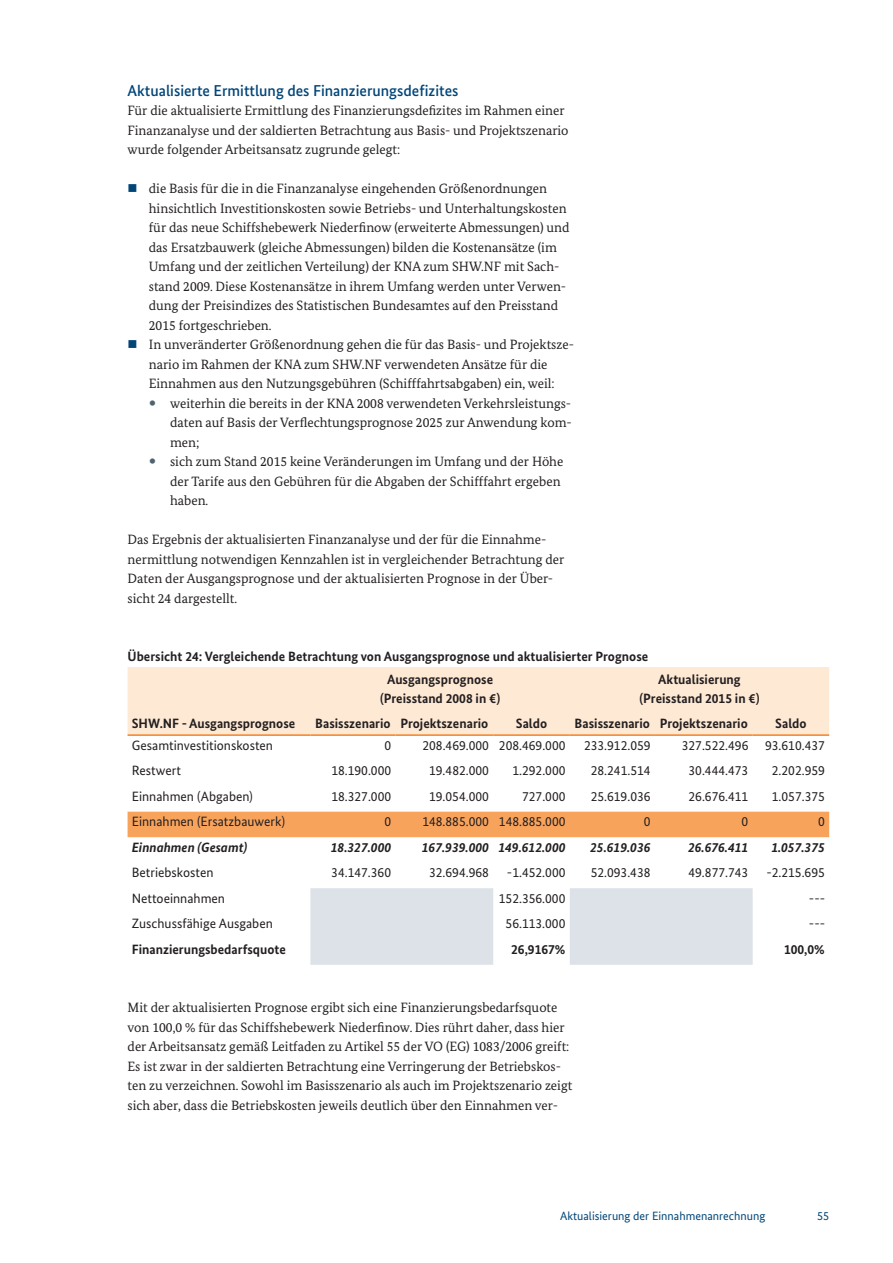
<style>
.page{position:relative;width:893px;height:1263px;background:#fff}
.page>*{position:absolute;margin:0;border:0;box-sizing:border-box;transform-origin:0 0}
.t1{font:500 15.75px "Bundes Sans";color:#004578}
.t2{font:13.5px/19.5px "Bundes Serif";color:#231f20}
.t3{font:13.5px "Bundes Sans";color:#231f20}
.t4{font:700 13.5px/23px "Bundes Sans";color:#231f20}
.t5{font:italic 700 13.5px "Bundes Sans";color:#231f20}
.t6{font:12px "Bundes Sans";color:#004578}
</style>
<div class="page">
<div style="left:128px;top:667px;width:701px;height:67px;background:#fee9d5"></div>
<div style="left:128px;top:812px;width:701px;height:25px;background:#f8a35c"></div>
<svg style="left:310px;top:888px;width:443px;height:77px"></svg>
<hr style="left:128px;top:734px;width:182px;height:2px;background:#f58220">
<hr style="left:310px;top:734px;width:85px;height:2px;background:#f58220">
<hr style="left:395px;top:734px;width:98px;height:2px;background:#f58220">
<hr style="left:493px;top:734px;width:77px;height:2px;background:#f58220">
<hr style="left:570px;top:734px;width:85px;height:2px;background:#f58220">
<hr style="left:655px;top:734px;width:98px;height:2px;background:#f58220">
<hr style="left:753px;top:734px;width:76px;height:2px;background:#f58220">
<p class="t1" style="left:128px;top:81px;width:332px">Aktualisierte Ermittlung des Finanzierungsdefizites</p>
<p class="t2" style="left:128px;top:101px;width:442px">Für die aktualisierte Ermittlung des Finanzierungsdefizites im Rahmen einer<br>Finanzanalyse und der saldierten Betrachtung aus Basis- und Projektszenario wurde folgender Arbeitsansatz zugrunde gelegt:</p>
<p class="t2" style="left:149px;top:179px;width:427px">die Basis für die in die Finanzanalyse eingehenden Größenordnungen hinsichtlich Investitionskosten sowie Betriebs- und Unterhaltungskosten für das neue Schiffshebewerk Niederfinow (erweiterte Abmessungen) und das Ersatzbauwerk (gleiche Abmessungen) bilden die Kostenansätze (im Umfang und der zeitlichen Verteilung) der KNA zum SHW.NF mit Sach&shy;stand 2009. Diese Kostenansätze in ihrem Umfang werden unter Verwen&shy;dung der Preisindizes des Statistischen Bundesamtes auf den Preisstand 2015 fortgeschrieben.<br>In unveränderter Größenordnung gehen die für das Basis- und Projektsze&shy;nario im Rahmen der KNA zum SHW.NF verwendeten Ansätze für die Einnahmen aus den Nutzungsgebühren (Schifffahrtsabgaben) ein, weil:</p>
<p class="t2" style="left:170px;top:393px;width:403px">weiterhin die bereits in der KNA 2008 verwendeten Verkehrsleistungs&shy;daten auf Basis der Verflechtungsprognose 2025 zur Anwendung kom&shy;men;<br>sich zum Stand 2015 keine Veränderungen im Umfang und der Höhe der Tarife aus den Gebühren für die Abgaben der Schifffahrt ergeben haben.</p>
<p class="t2" style="left:128px;top:530px;width:438px">Das Ergebnis der aktualisierten Finanzanalyse und der für die Einnahme&shy;nermittlung notwendigen Kennzahlen ist in vergleichender Betrachtung der Daten der Ausgangsprognose und der aktualisierten Prognose in der Über&shy;sicht 24 dargestellt.</p>
<p class="t4" style="left:387px;top:645px;width:263px;text-indent:-259px">Übersicht 24: Vergleichende Betrachtung von Ausgangsprognose und aktualisierter Prognose<br>Ausgangsprognose</p>
<p class="t4" style="left:380px;top:687px;width:122px">(Preisstand 2008 in €)</p>
<p class="t4" style="left:639px;top:669px;width:122px;line-height:19.5px;text-align:center">Aktualisierung (Preisstand 2015 in €)</p>
<p class="t4" style="left:132px;top:711px;width:165px">SHW.NF - Ausgangsprognose</p>
<p class="t4" style="left:315px;top:711px;width:175px">Basisszenario Projektszenario</p>
<p class="t4" style="left:516px;top:711px;width:33px">Saldo</p>
<p class="t4" style="left:575px;top:711px;width:175px">Basisszenario Projektszenario</p>
<p class="t4" style="left:775px;top:711px;width:33px">Saldo</p>
<p class="t3" style="left:132px;top:737px;width:143px">Gesamtinvestitionskosten</p>
<p class="t3" style="left:384px;top:737px;width:8px">0</p>
<p class="t3" style="left:422px;top:737px;width:145px">208.469.000 208.469.000</p>
<p class="t3" style="left:584px;top:737px;width:68px">233.912.059</p>
<p class="t3" style="left:682px;top:737px;width:145px">327.522.496 93.610.437</p>
<p class="t3" style="left:132px;top:762px;width:51px">Restwert</p>
<p class="t3" style="left:331px;top:762px;width:61px">18.190.000</p>
<p class="t3" style="left:429px;top:762px;width:61px">19.482.000</p>
<p class="t3" style="left:512px;top:762px;width:55px">1.292.000</p>
<p class="t3" style="left:591px;top:762px;width:61px">28.241.514</p>
<p class="t3" style="left:688px;top:762px;width:61px">30.444.473</p>
<p class="t3" style="left:772px;top:762px;width:55px">2.202.959</p>
<p class="t3" style="left:132px;top:788px;width:123px">Einnahmen (Abgaben)</p>
<p class="t3" style="left:331px;top:788px;width:61px">18.327.000</p>
<p class="t3" style="left:429px;top:788px;width:61px">19.054.000</p>
<p class="t3" style="left:522px;top:788px;width:45px">727.000</p>
<p class="t3" style="left:591px;top:788px;width:61px">25.619.036</p>
<p class="t3" style="left:688px;top:788px;width:61px">26.676.411</p>
<p class="t3" style="left:772px;top:788px;width:55px">1.057.375</p>
<p class="t3" style="left:132px;top:813px;width:155px">Einnahmen (Ersatzbauwerk)</p>
<p class="t3" style="left:384px;top:813px;width:8px">0</p>
<p class="t3" style="left:422px;top:813px;width:145px">148.885.000 148.885.000</p>
<p class="t3" style="left:644px;top:813px;width:8px">0</p>
<p class="t3" style="left:742px;top:813px;width:8px">0</p>
<p class="t3" style="left:818px;top:813px;width:8px">0</p>
<p class="t5" style="left:132px;top:839px;width:117px">Einnahmen (Gesamt)</p>
<p class="t5" style="left:331px;top:839px;width:62px">18.327.000</p>
<p class="t5" style="left:422px;top:839px;width:145px">167.939.000 149.612.000</p>
<p class="t5" style="left:590px;top:839px;width:62px">25.619.036</p>
<p class="t5" style="left:688px;top:839px;width:62px">26.676.411</p>
<p class="t5" style="left:771px;top:839px;width:55px">1.057.375</p>
<p class="t3" style="left:132px;top:864px;width:83px">Betriebskosten</p>
<p class="t3" style="left:331px;top:864px;width:61px">34.147.360</p>
<p class="t3" style="left:429px;top:864px;width:61px">32.694.968</p>
<p class="t3" style="left:507px;top:864px;width:60px">-1.452.000</p>
<p class="t3" style="left:591px;top:864px;width:61px">52.093.438</p>
<p class="t3" style="left:688px;top:864px;width:61px">49.877.743</p>
<p class="t3" style="left:766px;top:864px;width:60px">-2.215.695</p>
<p class="t3" style="left:132px;top:890px;width:95px">Nettoeinnahmen</p>
<p class="t3" style="left:499px;top:890px;width:68px">152.356.000</p>
<p class="t3" style="left:809px;top:890px;width:18px">---</p>
<p class="t3" style="left:132px;top:915px;width:143px">Zuschussfähige Ausgaben</p>
<p class="t3" style="left:506px;top:915px;width:61px">56.113.000</p>
<p class="t3" style="left:809px;top:915px;width:18px">---</p>
<p class="t4" style="left:132px;top:938px;width:156px">Finanzierungsbedarfsquote</p>
<p class="t4" style="left:511px;top:938px;width:56px">26,9167%</p>
<p class="t4" style="left:784px;top:938px;width:42px">100,0%</p>
<p class="t2" style="left:128px;top:998px;width:446px">Mit der aktualisierten Prognose ergibt sich eine Finanzierungsbedarfsquote von 100,0 % für das Schiffshebewerk Niederfinow. Dies rührt daher, dass hier der Arbeitsansatz gemäß Leitfaden zu Artikel 55 der VO (EG) 1083/2006 greift:<br>Es ist zwar in der saldierten Betrachtung eine Verringerung der Betriebskos&shy;ten zu verzeichnen. Sowohl im Basisszenario als auch im Projektszenario zeigt sich aber, dass die Betriebskosten jeweils deutlich über den Einnahmen ver-</p>
<p class="t6" style="left:560px;top:1209px;width:207px">Aktualisierung der Einnahmenanrechnung</p>
<p class="t6" style="left:817px;top:1209px;width:13px">55</p>
</div>
